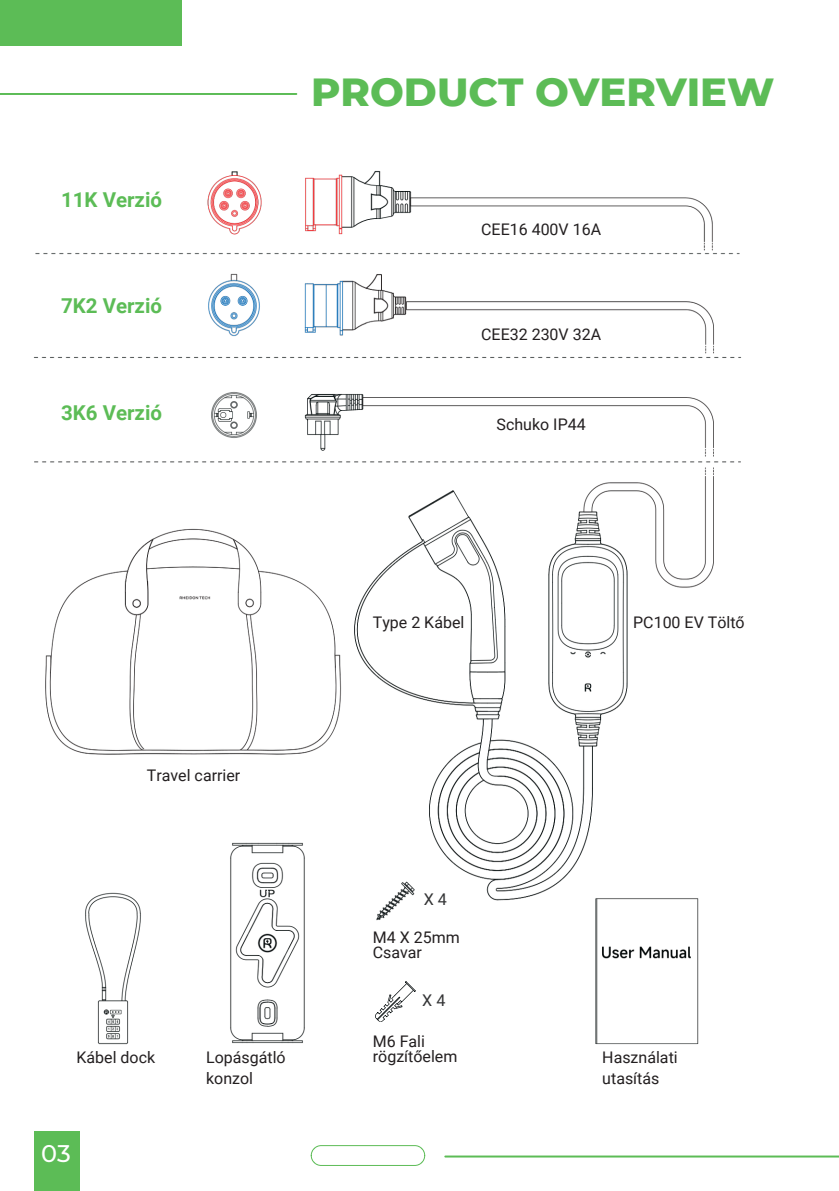
<style>
.page{position:relative;width:839px;height:1191px;background:#fff}
.page>*{position:absolute;margin:0;border:0;box-sizing:border-box;transform-origin:0 0}
.t1{font:800 40px "Montserrat";color:#5cbc56}
.t2{font:500 24px "Montserrat";color:#fff}
.t3{font:700 20.6px "Roboto";color:#5cbc56}
.t4{font:16.2px "Roboto";color:#333435}
.t5{font:16px/21px "Roboto";color:#231f20}
</style>
<div class="page">
<div style="left:34px;top:1131px;width:45px;height:60px;background:#5cbc56"></div>
<div style="left:0;top:0;width:181px;height:45px;background:#5cbc56"></div>
<svg style="left:0;top:93px;width:297px;height:2px"></svg>
<svg style="left:444px;top:1156px;width:394px;height:2px"></svg>
<svg style="left:311px;top:1145px;width:114px;height:21px"></svg>
<img style="left:33px;top:170px;width:709px;height:188px">
<img style="left:34px;top:392px;width:707px;height:653px">
<p class="t3" style="left:61px;top:188px;width:102px">11K Verzió</p>
<h3 class="t3" style="left:61px;top:294px;width:102px">7K2 Verzió</h3>
<p class="t3" style="left:61px;top:401px;width:102px">3K6 Verzió</p>
<h1 class="t1" style="left:311px;top:67px;width:465px">PRODUCT OVERVIEW</h1>
<p class="t5" style="left:481px;top:219px;width:121px">CEE16 400V 16A</p>
<h2 class="t5" style="left:481px;top:324px;width:121px">CEE32 230V 32A</h2>
<p class="t5" style="left:496px;top:414px;width:91px">Schuko IP44</p>
<h3 class="t5" style="left:147px;top:765px;width:95px">Travel carrier</h3>
<h2 class="t5" style="left:76px;top:1047px;width:80px">Kábel dock</h2>
<p class="t2" style="left:41px;top:1138px;width:31px">03</p>
<p class="t5" style="left:206px;top:1047px;width:81px">Lopásgátló konzol</p>
<p class="t5" style="left:373px;top:612px;width:93px">Type 2 Kábel</p>
<h3 class="t4" style="left:424px;top:890px;width:25px">X4</h3>
<h2 class="t5" style="left:373px;top:930px;width:88px;line-height:15px">M4 X 25mm<br>Csavar</h2>
<p class="t4" style="left:422px;top:991px;width:25px">X4</p>
<h3 class="t5" style="left:373px;top:1034px;width:86px;line-height:15px">M6 Fali rögzítőelem</h3>
<p class="t5" style="left:633px;top:612px;width:113px">PC100 EV Töltő</p>
<p class="t5" style="left:602px;top:1047px;width:77px">Használati utasítás</p>
</div>
